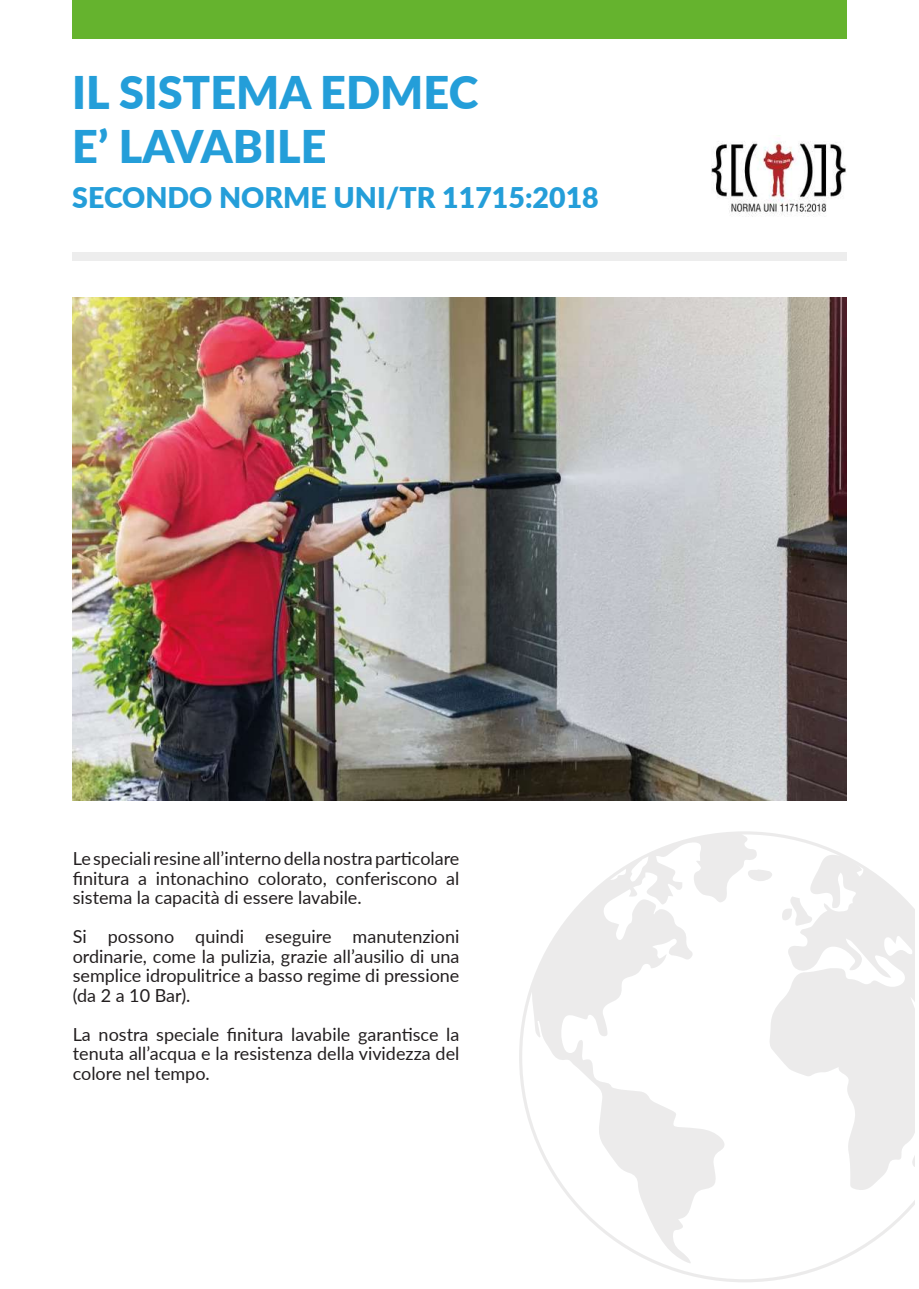
<style>
.page{position:relative;width:919px;height:1289px;background:#fff}
.page>*{position:absolute;margin:0;border:0;box-sizing:border-box;transform-origin:0 0}
.t1{font:900 45px/54px "Lato";color:#249ed9}
.t2{font:900 28.5px "Lato";color:#249ed9}
.t3{font:18px/19.5px "Lato";color:#231f20;text-align:justify}
</style>
<div class="page">
<div style="left:72px;top:252px;width:774px;height:9px;background:#ededed"></div>
<div style="left:72px;top:0;width:774px;height:38px;background:#65b32e"></div>
<img style="left:72px;top:297px;width:774px;height:503px">
<svg style="left:519px;top:831px;width:395px;height:451px"></svg>
<img style="left:711px;top:141px;width:135px;height:76px">
<h1 class="t1" style="left:72px;top:63px;width:407px">IL SISTEMA EDMEC<br>E’ LAVABILE</h1>
<h2 class="t2" style="left:72px;top:176px;width:528px">SECONDO NORME UNI/TR 11715:2018</h2>
<p class="t3" style="left:73px;top:848px;width:388px">Le speciali resine all’interno della nostra particolare finitura a intonachino colorato, conferiscono al sistema la capacità di essere lavabile.</p>
<p class="t3" style="left:73px;top:926px;width:388px">Si possono quindi eseguire manutenzioni ordinarie, come la pulizia, grazie all’ausilio di una semplice idropulitrice a basso regime di pressione (da 2 a 10 Bar).</p>
<p class="t3" style="left:73px;top:1023px;width:388px">La nostra speciale finitura lavabile garantisce la tenuta all’acqua e la resistenza della vividezza del colore nel tempo.</p>
</div>
